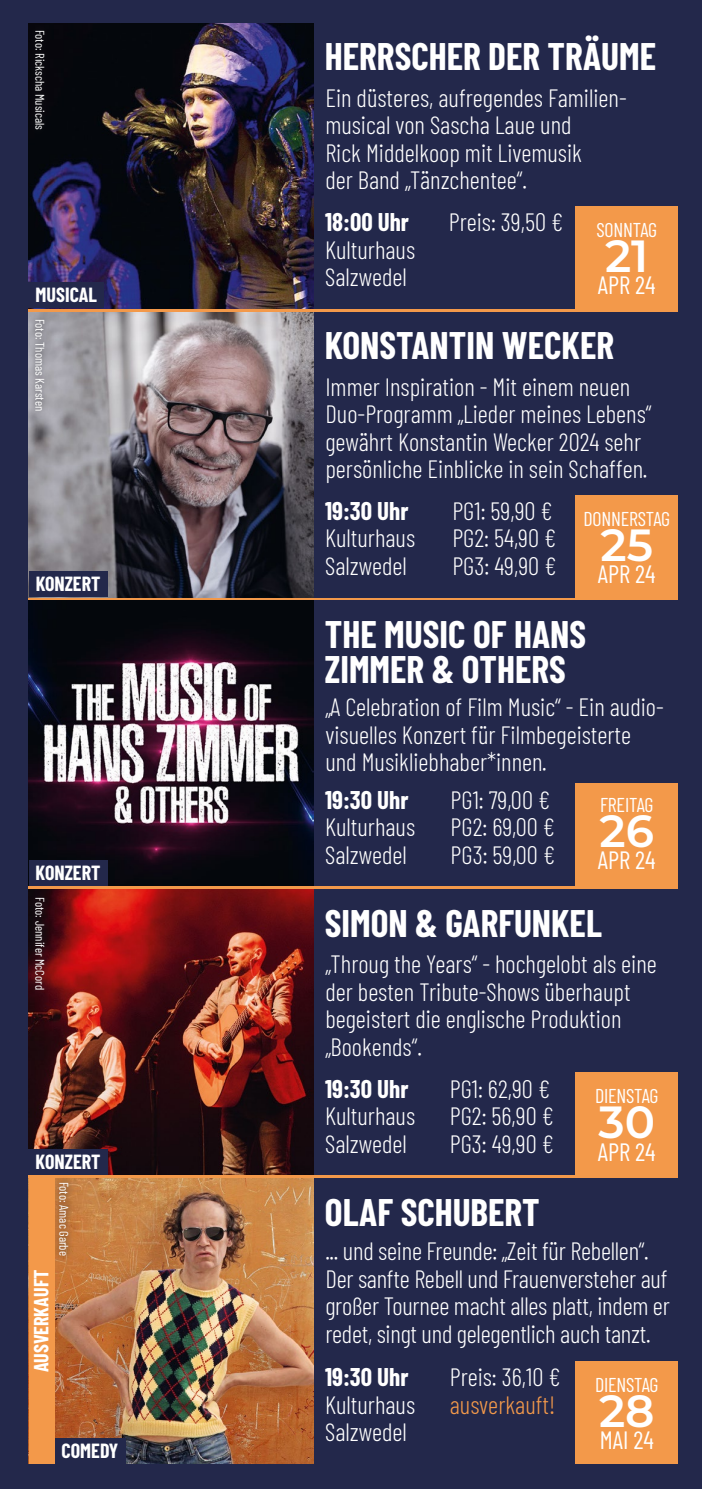
<style>
.page{position:relative;width:702px;height:1489px;background:#fff}
.page>*{position:absolute;margin:0;border:0;box-sizing:border-box;transform-origin:0 0}
.t1{font:100 45px "Montserrat";color:#fff}
.t2{font:700 37.5px/35px "Barlow Condensed";color:#fff}
.t3{font:300 25px/27.5px "Barlow Condensed";color:#fff}
.t4{font:700 25px "Barlow Condensed";color:#fff}
.t5{font:25px "Barlow Condensed";color:#fff}
.t6{font:300 25px "Barlow Condensed";color:#f3994a}
.t7{font:700 20px "Barlow Condensed";color:#fff}
.t8{font:20px "Barlow Condensed";letter-spacing:-.01em;color:#fff}
.t9{font:12.5px "Barlow Condensed";color:#fff}
</style>
<div class="page">
<div style="left:0;top:0;width:702px;height:1488px;background:#23284b"></div>
<img style="left:54px;top:1178px;width:259px;height:285px">
<div style="left:575px;top:1361px;width:103px;height:102px;background:#f3994a"></div>
<div style="left:52px;top:1175px;width:24px;height:87px;background:#202022;opacity:.75"></div>
<div style="left:54px;top:1437px;width:72px;height:26px;background:#23284b"></div>
<div style="left:29px;top:1178px;width:25px;height:285px;background:#f3994a"></div>
<img style="left:29px;top:889px;width:284px;height:285px">
<div style="left:575px;top:1072px;width:103px;height:102px;background:#f3994a"></div>
<div style="left:29px;top:1148px;width:79px;height:26px;background:#23284b"></div>
<div style="left:28px;top:890px;width:24px;height:106px;background:#202022;opacity:.75"></div>
<img style="left:29px;top:23px;width:284px;height:285px">
<div style="left:575px;top:206px;width:103px;height:102px;background:#f3994a"></div>
<div style="left:29px;top:282px;width:75px;height:26px;background:#23284b"></div>
<div style="left:28px;top:23px;width:24px;height:114px;background:#08080d"></div>
<img style="left:29px;top:600px;width:284px;height:285px">
<div style="left:575px;top:783px;width:103px;height:102px;background:#f3994a"></div>
<div style="left:29px;top:860px;width:78px;height:25px;background:#23284b"></div>
<img style="left:29px;top:312px;width:284px;height:285px">
<div style="left:575px;top:495px;width:103px;height:102px;background:#f3994a"></div>
<div style="left:28px;top:312px;width:24px;height:105px;background:#202022;opacity:.75"></div>
<div style="left:29px;top:571px;width:78px;height:26px;background:#23284b"></div>
<p class="t9" style="left:49px;top:30px;width:102px;rotate:90deg">Foto: Rickscha Musicals</p>
<p class="t7" style="left:36px;top:281px;width:63px">MUSICAL</p>
<p class="t9" style="left:49px;top:318px;width:94px;rotate:90deg">Foto: Thomas Karsten</p>
<p class="t7" style="left:36px;top:569px;width:66px">KONZERT</p>
<p class="t7" style="left:36px;top:858px;width:66px">KONZERT</p>
<p class="t9" style="left:49px;top:896px;width:94px;rotate:90deg">Foto: Jennifer McCord</p>
<p class="t7" style="left:36px;top:1147px;width:66px">KONZERT</p>
<p class="t7" style="left:27px;top:1372px;width:104px;rotate:-90deg">AUSVERKAUFT</p>
<p class="t9" style="left:73px;top:1181px;width:76px;rotate:90deg">Foto: Amac Garbe</p>
<p class="t7" style="left:62px;top:1435px;width:58px">COMEDY</p>
<h2 class="t2" style="left:325px;top:37px;width:333px">HERRSCHER DER TRÄUME</h2>
<p class="t3" style="left:325px;top:82px;width:303px">Ein düsteres, aufregendes Familien&shy;musical von Sascha Laue und<br>Rick Middelkoop mit Livemusik<br>der Band „Tänzchentee“.</p>
<p class="t4" style="left:325px;top:204px;width:85px">18:00 Uhr</p>
<p class="t3" style="left:325px;top:234px;width:92px">Kulturhaus<br>Salzwedel</p>
<p class="t3" style="left:449px;top:206px;width:116px">Preis: 39,50 €</p>
<p class="t8" style="left:596px;top:215px;width:62px">SONNTAG</p>
<h1 class="t1" style="left:605px;top:226px;width:45px">21</h1>
<p class="t5" style="left:598px;top:267px;width:59px">APR 24</p>
<h2 class="t2" style="left:325px;top:326px;width:291px">KONSTANTIN WECKER</h2>
<p class="t3" style="left:325px;top:371px;width:327px">Immer Inspiration - Mit einem neuen Duo-Programm „Lieder meines Lebens“ gewährt Konstantin Wecker 2024 sehr persönliche Einblicke in sein Schaffen.</p>
<p class="t4" style="left:325px;top:493px;width:85px">19:30 Uhr</p>
<p class="t3" style="left:325px;top:523px;width:92px">Kulturhaus<br>Salzwedel</p>
<p class="t3" style="left:452px;top:495px;width:105px">PG1: 59,90 €<br>PG2: 54,90 €<br>PG3: 49,90 €</p>
<p class="t8" style="left:583px;top:504px;width:88px">DONNERSTAG</p>
<h1 class="t1" style="left:600px;top:514px;width:54px">25</h1>
<p class="t5" style="left:598px;top:556px;width:59px">APR 24</p>
<h2 class="t2" style="left:325px;top:614px;width:263px">THE MUSIC OF HANS<br>ZIMMER &amp; OTHERS</h2>
<p class="t3" style="left:325px;top:691px;width:340px">„A Celebration of Film Music“ - Ein audio&shy;visuelles Konzert für Filmbegeisterte und Musikliebhaber*innen.</p>
<p class="t4" style="left:325px;top:781px;width:85px">19:30 Uhr</p>
<p class="t3" style="left:325px;top:811px;width:92px">Kulturhaus<br>Salzwedel</p>
<p class="t3" style="left:450px;top:784px;width:106px">PG1: 79,00 €<br>PG2: 69,00 €<br>PG3: 59,00 €</p>
<p class="t8" style="left:600px;top:790px;width:55px">FREITAG</p>
<h1 class="t1" style="left:599px;top:800px;width:56px">26</h1>
<p class="t5" style="left:598px;top:842px;width:59px">APR 24</p>
<h2 class="t2" style="left:325px;top:903px;width:278px">SIMON &amp; GARFUNKEL</h2>
<p class="t3" style="left:325px;top:948px;width:333px">„Throug the Years“ - hochgelobt als eine der besten Tribute-Shows überhaupt begeistert die englische Produktion „Bookends“.</p>
<p class="t4" style="left:325px;top:1070px;width:85px">19:30 Uhr</p>
<p class="t3" style="left:325px;top:1100px;width:92px">Kulturhaus<br>Salzwedel</p>
<p class="t3" style="left:450px;top:1072px;width:105px">PG1: 62,90 €<br>PG2: 56,90 €<br>PG3: 49,90 €</p>
<p class="t8" style="left:595px;top:1081px;width:65px">DIENSTAG</p>
<h1 class="t1" style="left:598px;top:1092px;width:58px">30</h1>
<p class="t5" style="left:598px;top:1133px;width:59px">APR 24</p>
<h2 class="t2" style="left:325px;top:1192px;width:216px">OLAF SCHUBERT</h2>
<p class="t3" style="left:325px;top:1235px;width:346px">... und seine Freunde: „Zeit für Rebellen“.<br>Der sanfte Rebell und Frauenversteher auf großer Tournee macht alles platt, indem er redet, singt und gelegentlich auch tanzt.</p>
<p class="t4" style="left:325px;top:1359px;width:85px">19:30 Uhr</p>
<p class="t3" style="left:325px;top:1389px;width:92px">Kulturhaus<br>Salzwedel</p>
<p class="t3" style="left:450px;top:1361px;width:112px">Preis: 36,10 €</p>
<p class="t6" style="left:450px;top:1386px;width:107px">ausverkauft!</p>
<p class="t8" style="left:595px;top:1370px;width:65px">DIENSTAG</p>
<h1 class="t1" style="left:599px;top:1380px;width:57px">28</h1>
<p class="t5" style="left:599px;top:1422px;width:56px">MAI 24</p>
</div>
